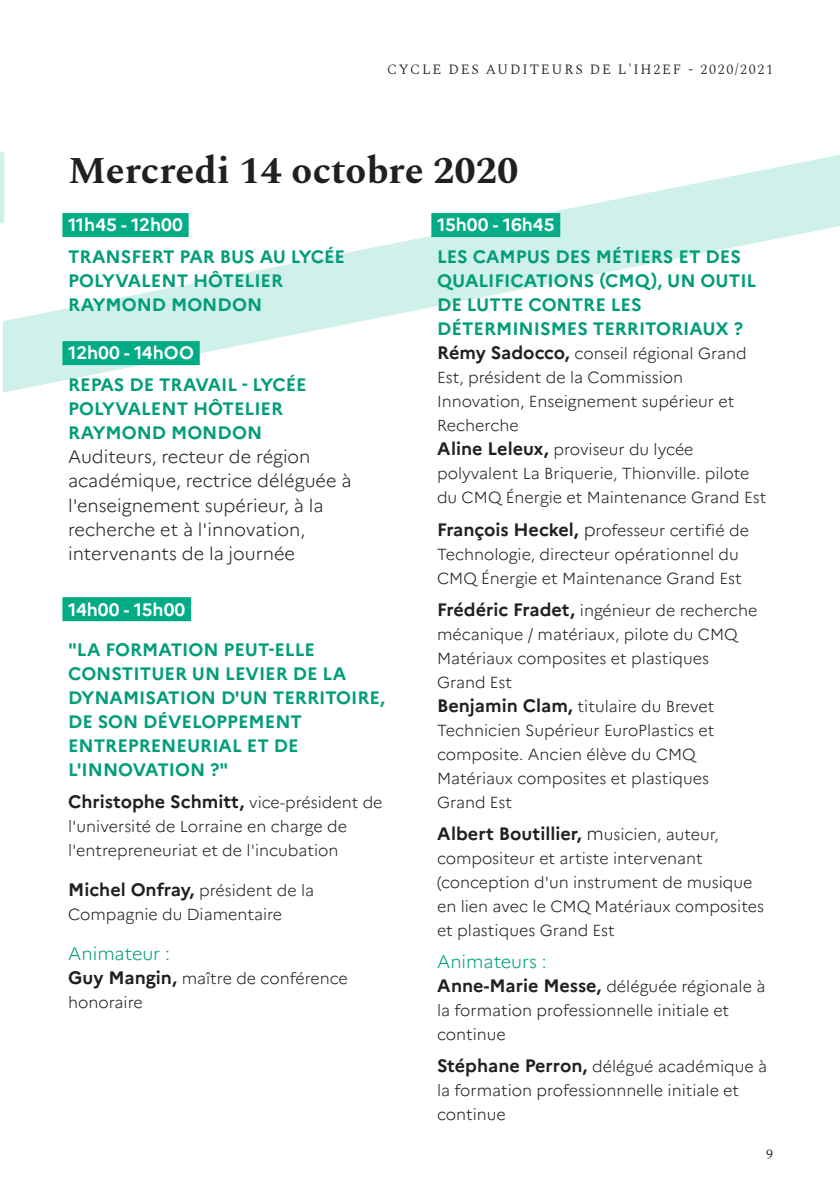
<style>
.page{position:relative;width:840px;height:1191px;background:#fff}
.page>*{position:absolute;margin:0;border:0;box-sizing:border-box;transform-origin:0 0}
.Date{font:700 38px "Spectral";color:#231f20}
.Texte_courant{font:700 18px/24px "Marianne";color:#009d7a}
.Prénom_Nom{font:300 18px/24px "Marianne";color:#231f20}
.Texte_courant-2{font:700 18px "Marianne";color:#231f20}
.Titre_03{font:700 18px/24px "Marianne";color:#009d7a}
.Texte_courant-3{font:700 18px "Marianne";color:#fff}
.Prénom_Nom-2{font:700 18px "Marianne";color:#231f20}
.Titre_02{font:700 18px "Marianne";color:#fff}
.Prénom_Nom-3{font:300 18px "Marianne";color:#009d7a}
.Texte_courant-4{font:300 18px "Marianne";color:#009d7a}
.Prénom_Nom-4{font:300 16px/24px "Marianne";color:#231f20}
.Texte_courant-5{font:300 16px/24px "Marianne";color:#231f20}
.t1{font:300 14px "Spectral";letter-spacing:.13em;color:#231f20}
.s1{font-weight:700;color:#009d7a}
.s2{font-weight:300;font-size:16px}
.s3{font-weight:700;font-size:18px}
.s4{font-size:18px}
.s5{font-weight:300}
</style>
<div class="page">
<svg style="left:0;top:151px;width:4px;height:242px"></svg>
<svg style="left:3px;top:151px;width:836px;height:241px"></svg>
<div style="left:62px;top:213px;width:126px;height:24px;background:#00ab85"></div>
<div style="left:62px;top:341px;width:138px;height:24px;background:#00ab85"></div>
<div style="left:62px;top:597px;width:129px;height:24px;background:#00ab85"></div>
<div style="left:431px;top:213px;width:129px;height:24px;background:#00ab85"></div>
<p class="t1" style="left:387px;top:59px;width:387px">CYCLE DES AUDITEURS DE L'IH2EF - 2020/2021</p>
<p class="Date" style="left:68px;top:143px;width:451px">Mercredi 14 octobre 2020</p>
<p class="Titre_02" style="left:68px;top:214px;width:116px">11h45 - 12h00</p>
<p class="Titre_03" style="left:68px;top:245px;width:278px">TRANSFERT PAR BUS AU LYCÉE<br>POLYVALENT HÔTELIER<br>RAYMOND MONDON</p>
<p class="Texte_courant-3" style="left:68px;top:342px;width:127px">12h00 - 14hOO</p>
<p class="Prénom_Nom" style="left:68px;top:373px;width:285px"><span class="s1">REPAS DE TRAVAIL - LYCÉE<br>POLYVALENT HÔTELIER<br>RAYMOND MONDON<br></span>Auditeurs, recteur de région académique, rectrice déléguée à l'enseignement supérieur, à la recherche et à l'innovation, intervenants de la journée</p>
<p class="Texte_courant-3" style="left:68px;top:598px;width:119px">14h00 - 15h00</p>
<p class="Texte_courant" style="left:68px;top:637px;width:318px">"LA FORMATION PEUT-ELLE<br>CONSTITUER UN LEVIER DE LA<br>DYNAMISATION D'UN TERRITOIRE,<br>DE SON DÉVELOPPEMENT<br>ENTREPRENEURIAL ET DE<br>L'INNOVATION ?"</p>
<p class="Texte_courant-2" style="left:68px;top:790px;width:316px">Christophe Schmitt, <span class="s2">vice-président de</span></p>
<p class="Texte_courant-5" style="left:68px;top:814px;width:280px">l'université de Lorraine en charge de l'entrepreneuriat et de l'incubation</p>
<p class="Texte_courant-2" style="left:68px;top:878px;width:247px">Michel Onfray, <span class="s2">président de la</span></p>
<p class="Texte_courant-5" style="left:68px;top:902px;width:215px">Compagnie du Diamentaire</p>
<p class="Texte_courant-4" style="left:68px;top:942px;width:103px">Animateur :</p>
<p class="Texte_courant-5" style="left:68px;top:966px;width:281px"><span class="s3">Guy Mangin,</span> maître de conférence honoraire</p>
<p class="Texte_courant-3" style="left:437px;top:214px;width:119px">15h00 - 16h45</p>
<p class="Texte_courant" style="left:437px;top:245px;width:321px">LES CAMPUS DES MÉTIERS ET DES<br>QUALIFICATIONS (CMQ), UN OUTIL<br>DE LUTTE CONTRE LES<br>DÉTERMINISMES TERRITORIAUX ?</p>
<p class="Prénom_Nom-4" style="left:437px;top:342px;width:331px"><span class="s3">Rémy Sadocco,</span> conseil régional Grand Est, président de la Commission Innovation, Enseignement supérieur et Recherche<br><span class="s3">Aline Leleux,</span> proviseur du lycée polyvalent La Briquerie, Thionville. pilote du CMQ Énergie et Maintenance Grand Est</p>
<p class="Prénom_Nom-4" style="left:437px;top:518px;width:313px"><span class="s3">François Heckel,</span> <span class="s4">p</span>rofesseur certifié de<br>Technologie, directeur opérationnel du<br>CMQ Énergie et Maintenance Grand Est</p>
<p class="Prénom_Nom-4" style="left:437px;top:598px;width:321px"><span class="s3">Frédéric Fradet,</span> ingénieur de recherche mécanique / matériaux, pilote du CMQ<br>Matériaux composites et plastiques<br>Grand Est<br><span class="s3">Benjamin Clam,</span> titulaire du Brevet<br>Technicien Supérieur EuroPlastics et composite. Ancien élève du CMQ<br>Matériaux composites et plastiques<br>Grand Est</p>
<p class="Prénom_Nom-2" style="left:437px;top:822px;width:283px">Albert Boutillier, <span class="s5">m</span><span class="s2">usicien, auteur,</span></p>
<p class="Prénom_Nom-4" style="left:437px;top:846px;width:328px">compositeur et artiste intervenant (conception d'un instrument de musique en lien avec le CMQ Matériaux composites et plastiques Grand Est</p>
<p class="Prénom_Nom-3" style="left:437px;top:950px;width:111px">Animateurs :</p>
<p class="Prénom_Nom-4" style="left:437px;top:974px;width:329px"><span class="s3">Anne-Marie Messe,</span> déléguée régionale à la formation professionnelle initiale et continue</p>
<p class="Prénom_Nom-4" style="left:437px;top:1054px;width:331px"><span class="s3">Stéphane Perron,</span> délégué académique à la formation professionnnelle initiale et continue</p>
<p class="t1" style="left:765px;top:1143px;width:8px">9</p>
</div>
